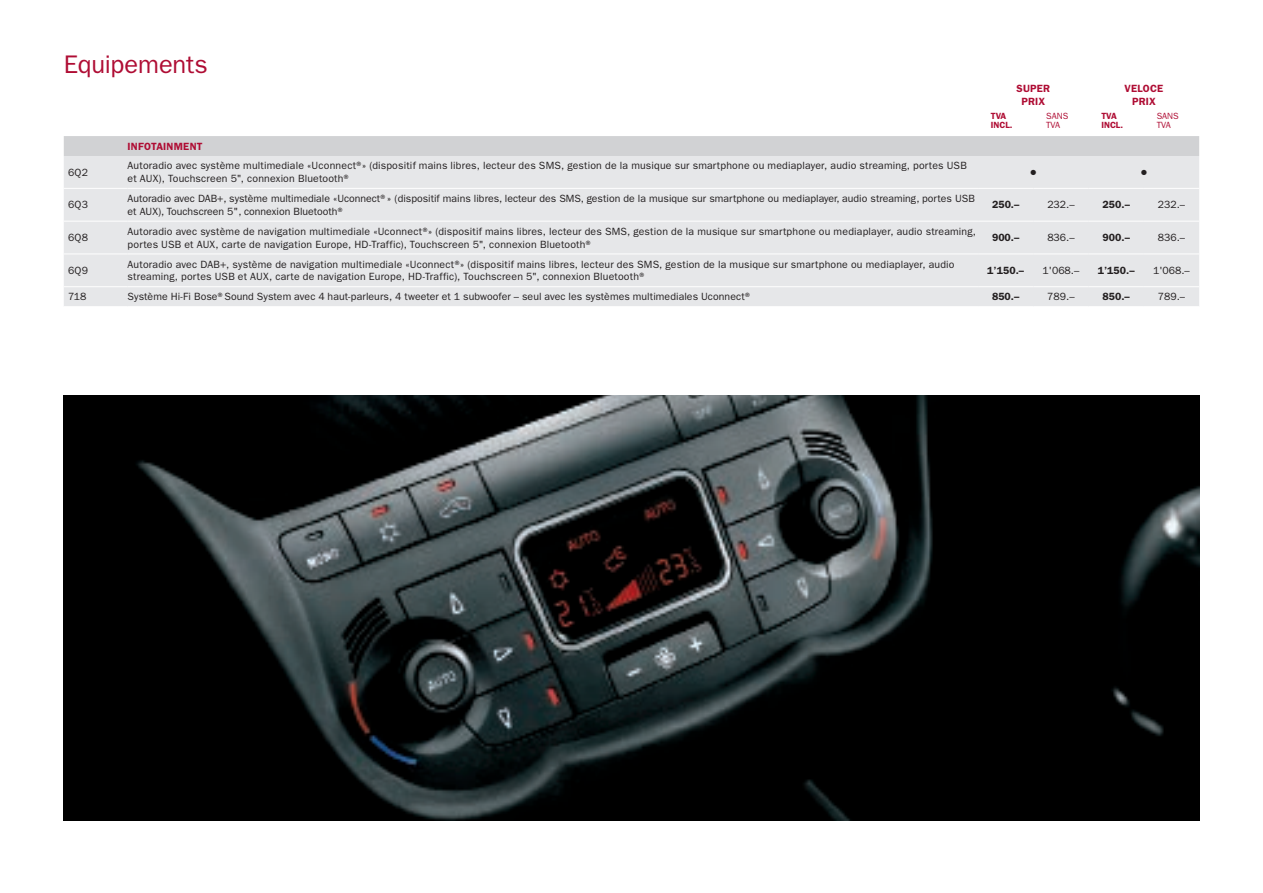
<style>
.page{position:relative;width:1263px;height:893px;background:#fff}
.page>*{position:absolute;margin:0;border:0;box-sizing:border-box;transform-origin:0 0}
.t1{font:25.5px "ITC Franklin Gothic Std";letter-spacing:-.005em;color:#af0d34}
.t2{font:10.5px/12.8px "ITC Franklin Gothic Std";letter-spacing:.015em;color:#231f20}
.t3{font:600 10.5px "ITC Franklin Gothic Std";color:#231f20}
.t4{font:600 10.5px/12.8px "ITC Franklin Gothic Std";letter-spacing:.02em;color:#af0d34;text-align:center}
.t5{font:10.5px "Universal Std Newswith Comm Pi";color:#231f20}
.t6{font:600 9px/9px "ITC Franklin Gothic Std";color:#af0d34}
.t7{font:9px/9px "ITC Franklin Gothic Std";color:#af0d34}
</style>
<div class="page">
<div style="left:64px;top:136px;width:1135px;height:20px;background:#d1d2d4"></div>
<div style="left:64px;top:156px;width:1135px;height:150px;background:#e6e7e9"></div>
<hr style="left:978px;top:221px;width:55px;height:1px;background:#fff">
<hr style="left:1089px;top:221px;width:55px;height:1px;background:#fff">
<hr style="left:1033px;top:221px;width:56px;height:1px;background:#fff">
<hr style="left:1144px;top:221px;width:55px;height:1px;background:#fff">
<hr style="left:978px;top:253px;width:55px;height:1px;background:#fff">
<hr style="left:1089px;top:253px;width:55px;height:1px;background:#fff">
<hr style="left:1033px;top:253px;width:56px;height:1px;background:#fff">
<hr style="left:1144px;top:253px;width:55px;height:1px;background:#fff">
<hr style="left:978px;top:286px;width:55px;height:1px;background:#fff">
<hr style="left:1089px;top:286px;width:55px;height:1px;background:#fff">
<hr style="left:1033px;top:286px;width:56px;height:1px;background:#fff">
<hr style="left:1144px;top:286px;width:55px;height:1px;background:#fff">
<hr style="left:64px;top:221px;width:64px;height:1px;background:#fff">
<hr style="left:128px;top:221px;width:850px;height:1px;background:#fff">
<hr style="left:64px;top:253px;width:64px;height:1px;background:#fff">
<hr style="left:128px;top:253px;width:850px;height:1px;background:#fff">
<hr style="left:64px;top:286px;width:64px;height:1px;background:#fff">
<hr style="left:128px;top:286px;width:850px;height:1px;background:#fff">
<hr style="left:64px;top:188px;width:64px;height:1px;background:#fff">
<hr style="left:128px;top:188px;width:850px;height:1px;background:#fff">
<hr style="left:978px;top:188px;width:55px;height:1px;background:#fff">
<hr style="left:1033px;top:188px;width:56px;height:1px;background:#fff">
<hr style="left:1089px;top:188px;width:55px;height:1px;background:#fff">
<hr style="left:1144px;top:188px;width:55px;height:1px;background:#fff">
<img style="left:64px;top:395px;width:1135px;height:426px">
<h1 class="t1" style="left:64px;top:49px;width:145px">Equipements</h1>
<p class="t4" style="left:128px;top:140px;width:76px">INFOTAINMENT</p>
<p class="t4" style="left:1016px;top:82px;width:35px">SUPER<br>PRIX</p>
<p class="t4" style="left:1124px;top:82px;width:40px">VELOCE<br>PRIX</p>
<p class="t6" style="left:991px;top:111px;width:23px">TVA<br>INCL.</p>
<p class="t7" style="left:1046px;top:111px;width:24px">SANS<br>TVA</p>
<p class="t6" style="left:1101px;top:111px;width:23px">TVA<br>INCL.</p>
<p class="t7" style="left:1157px;top:111px;width:24px">SANS<br>TVA</p>
<p class="t2" style="left:68px;top:166px;width:21px">6Q2</p>
<p class="t2" style="left:128px;top:159px;width:841px">Autoradio avec système multimediale «Uconnect®» (dispositif mains libres, lecteur des SMS, gestion de la musique sur smartphone ou mediaplayer, audio streaming, portes USB et AUX), Touchscreen 5", connexion Bluetooth®</p>
<p class="t5" style="left:1030px;top:168px;width:7px">⦁</p>
<p class="t5" style="left:1141px;top:168px;width:7px">⦁</p>
<p class="t2" style="left:68px;top:198px;width:21px">6Q3</p>
<p class="t2" style="left:128px;top:192px;width:849px">Autoradio avec DAB+, système multimediale «Uconnect®» (dispositif mains libres, lecteur des SMS, gestion de la musique sur smartphone ou mediaplayer, audio streaming, portes USB et AUX), Touchscreen 5", connexion Bluetooth®</p>
<p class="t3" style="left:992px;top:199px;width:29px">250.–</p>
<p class="t2" style="left:1047px;top:198px;width:29px">232.–</p>
<p class="t3" style="left:1102px;top:199px;width:29px">250.–</p>
<p class="t2" style="left:1158px;top:198px;width:29px">232.–</p>
<p class="t2" style="left:68px;top:231px;width:21px">6Q8</p>
<p class="t2" style="left:128px;top:225px;width:850px">Autoradio avec système de navigation multimediale «Uconnect®» (dispositif mains libres, lecteur des SMS, gestion de la musique sur smartphone ou mediaplayer, audio streaming, portes USB et AUX, carte de navigation Europe, HD-Traffic), Touchscreen 5", connexion Bluetooth®</p>
<p class="t3" style="left:992px;top:231px;width:29px">900.–</p>
<p class="t2" style="left:1047px;top:231px;width:29px">836.–</p>
<p class="t3" style="left:1102px;top:231px;width:29px">900.–</p>
<p class="t2" style="left:1158px;top:231px;width:29px">836.–</p>
<p class="t2" style="left:68px;top:264px;width:21px">6Q9</p>
<p class="t2" style="left:128px;top:258px;width:828px">Autoradio avec DAB+, système de navigation multimediale «Uconnect®» (dispositif mains libres, lecteur des SMS, gestion de la musique sur smartphone ou mediaplayer, audio streaming, portes USB et AUX, carte de navigation Europe, HD-Traffic), Touchscreen 5", connexion Bluetooth®</p>
<p class="t3" style="left:987px;top:264px;width:38px">1’150.–</p>
<p class="t2" style="left:1042px;top:264px;width:38px">1'068.–</p>
<p class="t3" style="left:1098px;top:264px;width:38px">1’150.–</p>
<p class="t2" style="left:1153px;top:264px;width:38px">1'068.–</p>
<p class="t2" style="left:68px;top:290px;width:20px">718</p>
<p class="t2" style="left:128px;top:290px;width:627px">Système Hi-Fi Bose®Sound System avec 4 haut-parleurs, 4 tweeter et 1 subwoofer – seul avec les systèmes multimediales Uconnect®</p>
<p class="t3" style="left:992px;top:290px;width:29px">850.–</p>
<p class="t2" style="left:1047px;top:290px;width:29px">789.–</p>
<p class="t3" style="left:1102px;top:290px;width:29px">850.–</p>
<p class="t2" style="left:1158px;top:290px;width:29px">789.–</p>
</div>
